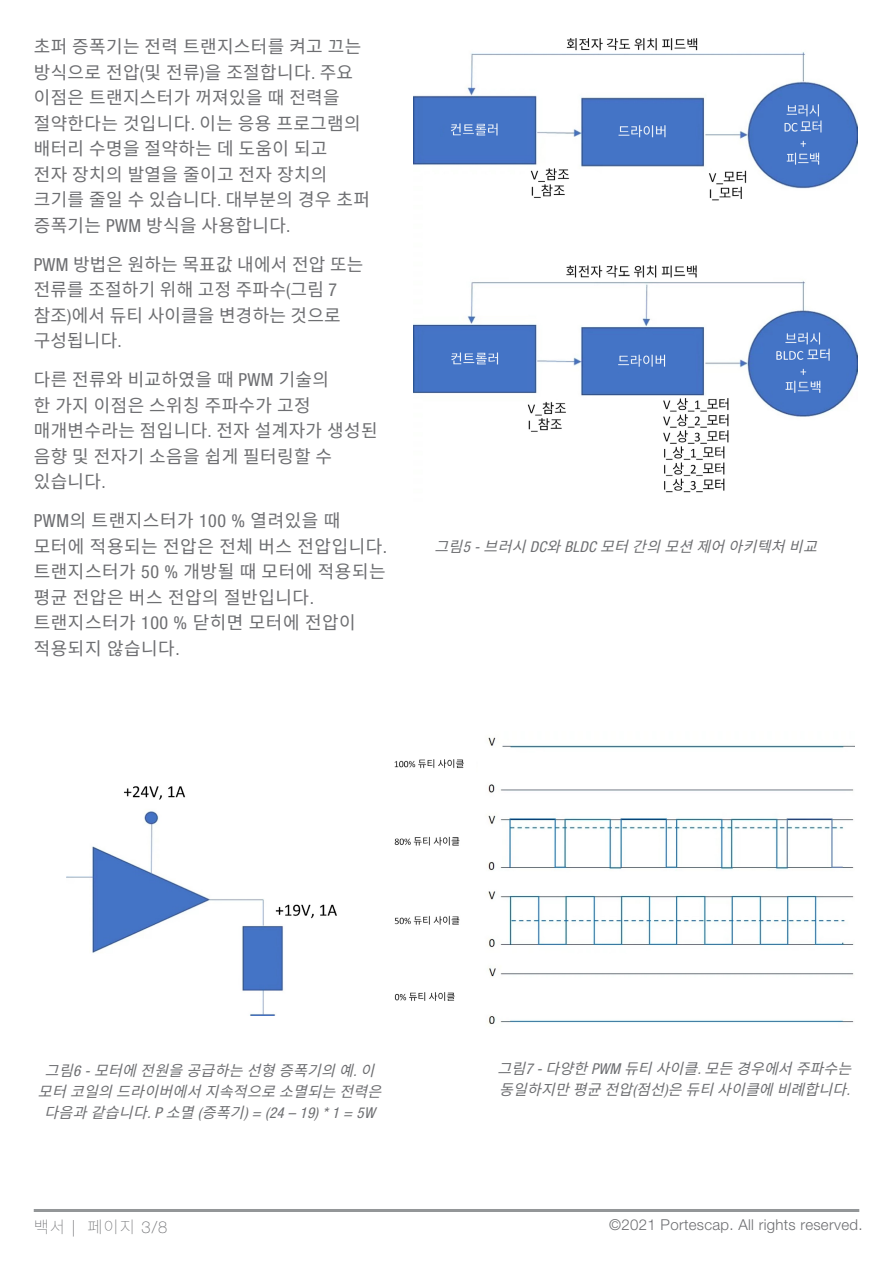
<style>
.page{position:relative;width:893px;height:1263px;background:#fff}
.page>*{position:absolute;margin:0;border:0;box-sizing:border-box;transform-origin:0 0}
.t1{font:18px/25.5px "Noto Sans KR";letter-spacing:.02em;color:#6d6e71}
.t2{font:100 16.5px "Noto Sans KR";color:#6d6e71}
.caption_italic{font:italic 15px/21px "Noto Sans KR";color:#6d6e71;text-align:center}
.t3{font:300 15px "Helvetica Neue LT Std";letter-spacing:.02em;color:#6d6e71}
.s1{font-family:"Helvetica Neue LT Std";font-stretch:condensed}
.s2{font-family:"Helvetica Neue LT Std"}
</style>
<div class="page">
<hr style="left:34px;top:1209px;width:825px;height:3px;background:#939698">
<img style="left:66px;top:786px;width:271px;height:230px">
<img style="left:414px;top:38px;width:444px;height:455px">
<img style="left:394px;top:737px;width:460px;height:287px">
<p class="t1" style="left:34px;top:34px;width:338px">초퍼 증폭기는 전력 트랜지스터를 켜고 끄는 방식으로 전압<span class="s1">(</span>및 전류<span class="s1">)</span>을 조절합니다<span class="s1">.</span> 주요 이점은 트랜지스터가 꺼져있을 때 전력을 절약한다는 것입니다<span class="s1">.</span> 이는 응용 프로그램의 배터리 수명을 절약하는 데 도움이 되고<br>전자 장치의 발열을 줄이고 전자 장치의 크기를 줄일 수 있습니다<span class="s1">.</span> 대부분의 경우 초퍼 증폭기는 <span class="s1">PWM</span> 방식을 사용합니다<span class="s1">.</span></p>
<p class="t1" style="left:34px;top:252px;width:331px"><span class="s1">PWM</span> 방법은 원하는 목표값 내에서 전압 또는 전류를 조절하기 위해 고정 주파수<span class="s1">(</span>그림 <span class="s1">7 </span>참조<span class="s1">)</span>에서 듀티 사이클을 변경하는 것으로 구성됩니다<span class="s1">.</span></p>
<p class="t1" style="left:34px;top:367px;width:345px">다른 전류와 비교하였을 때 <span class="s1">PWM</span> 기술의<br>한 가지 이점은 스위칭 주파수가 고정 매개변수라는 점입니다<span class="s1">.</span> 전자 설계자가 생성된 음향 및 전자기 소음을 쉽게 필터링할 수 있습니다<span class="s1">.</span></p>
<p class="t1" style="left:34px;top:508px;width:355px"><span class="s1">PWM</span>의 트랜지스터가 <span class="s1">100 %</span> 열려있을 때 모터에 적용되는 전압은 전체 버스 전압입니다<span class="s1">. </span>트랜지스터가 <span class="s1">50 %</span> 개방될 때 모터에 적용되는 평균 전압은 버스 전압의 절반입니다<span class="s1">. </span>트랜지스터가 <span class="s1">100 %</span> 닫히면 모터에 전압이 적용되지 않습니다<span class="s1">.</span></p>
<p class="caption_italic" style="left:434px;top:536px;width:394px">그림<span class="s1">5 -</span>브러시<span class="s1">DC</span>와<span class="s1">BLDC</span> 모터 간의 모션 제어 아키텍처 비교</p>
<p class="caption_italic" style="left:38px;top:1061px;width:355px">그림<span class="s1">6 -</span>모터에 전원을 공급하는 선형 증폭기의 예<span class="s1">.</span>이 모터 코일의 드라이버에서 지속적으로 소멸되는 전력은 다음과 같습니다<span class="s1">.P</span> 소멸<span class="s1">(</span>증폭기<span class="s1">)= (24 – 1 9)*1 = 5W</span></p>
<p class="caption_italic" style="left:497px;top:1058px;width:365px;text-align:left">그림<span class="s1">7 -</span>다양한<span class="s1">PWM</span> 듀티 사이클<span class="s1">.</span>모든 경우에서 주파수는 동일하지만 평균 전압<span class="s1">(</span>점선<span class="s1">)</span>은 듀티 사이클에 비례합니다<span class="s1">.</span></p>
<p class="t2" style="left:34px;top:1217px;width:135px">백서 <span class="s2">|</span> 페이지 <span class="s2">3/8</span></p>
<p class="t3" style="left:609px;top:1215px;width:255px">©2021 Portescap. All rights reserved.</p>
</div>
